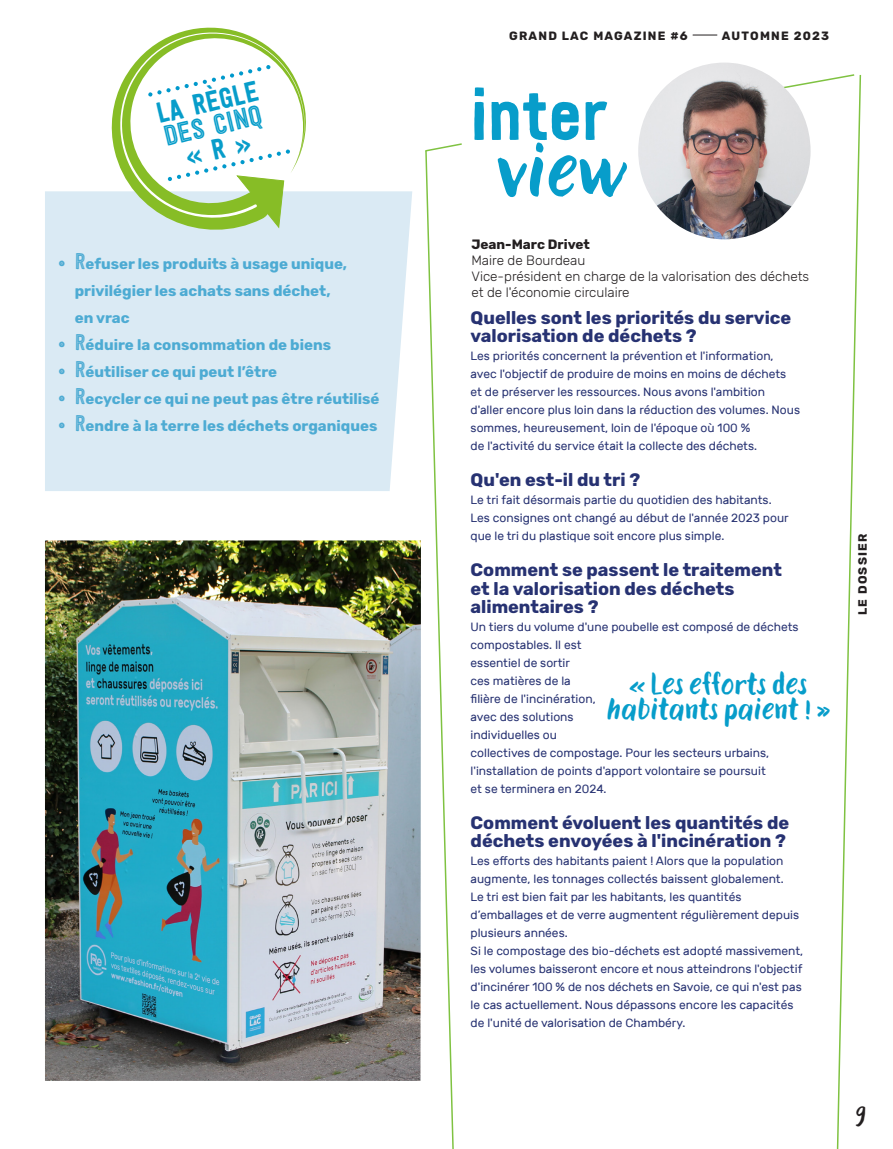
<style>
.page{position:relative;width:893px;height:1149px;background:#fff}
.page>*{position:absolute;margin:0;border:0;box-sizing:border-box;transform-origin:0 0}
.t1{font:74.55px "Festivo LC Basic";color:#079dca}
.t2{font:74.55px "TT Rabbits Dummy";color:#079dca}
.t3{font:30px/25.5px "TT Rabbits Dummy";color:#079dca;text-align:center}
.t4{font:30px "TT Rabbits Dummy";color:#231f20}
.t5{font:28.5px/24px "Festivo LC Basic";color:#079dca}
.t6{font:700 18px/18px "Rubik";color:#273272}
.t7{font:700 15px/27px "Rubik";color:#4dabd3}
.t8{font:300 13.5px/16.2px "Rubik";color:#231f20}
.t9{font:700 13.5px "Rubik";color:#231f20}
.t10{font:12px/18px "Rubik";color:#273272}
.t11{font:700 12px "Rubik";letter-spacing:.1em;color:#231f20}
.s1{font-family:"Festivo LC Inline"}
.s2{font-family:"Festivo LC Inline";font-weight:400;font-size:22.5px}
</style>
<div class="page">
<img style="left:45px;top:540px;width:376px;height:540px">
<svg style="left:425px;top:74px;width:437px;height:1074px"></svg>
<svg style="left:811px;top:74px;width:45px;height:16px"></svg>
<img style="left:638px;top:63px;width:173px;height:176px">
<svg style="left:425px;top:142px;width:38px;height:11px"></svg>
<div style="left:601px;top:648px;width:235px;height:85px;background:#fff"></div>
<div style="left:45px;top:191px;width:367px;height:300px;background:#daeaf4"></div>
<div style="left:109px;top:191px;width:199px;height:57px;background:#daeaf4"></div>
<svg style="left:98px;top:27px;width:209px;height:202px"></svg>
<svg style="left:148px;top:65px;width:123px;height:32px"></svg>
<svg style="left:693px;top:35px;width:24px;height:1px"></svg>
<svg style="left:168px;top:137px;width:122px;height:92px"></svg>
<p class="t5" style="left:154px;top:101px;width:106px;rotate:-13deg">LA RÈGLE<br><span class="s1">DES CINQ</span></p>
<p class="t7" style="left:75px;top:250px;width:274px;text-indent:-17px"><span class="s2">• R</span>efuser les produits à usage unique, privilégier les achats sans déchet, en vrac</p>
<p class="t7" style="left:58px;top:331px;width:275px"><span class="s2">• R</span>éduire la consommation de biens</p>
<p class="t7" style="left:58px;top:358px;width:221px"><span class="s2">• R</span>éutiliser ce qui peut l’être</p>
<p class="t7" style="left:58px;top:385px;width:323px"><span class="s2">• R</span>ecycler ce qui ne peut pas être réutilisé</p>
<p class="t7" style="left:58px;top:412px;width:321px"><span class="s2">• R</span>endre à la terre les déchets organiques</p>
<p class="t11" style="left:509px;top:28px;width:180px">GRAND LAC MAGAZINE #6</p>
<p class="t11" style="left:722px;top:28px;width:109px">AUTOMNE 2023</p>
<p class="t1" style="left:471px;top:68px;width:140px">inter</p>
<p class="t2" style="left:496px;top:119px;width:133px">view</p>
<p class="t9" style="left:471px;top:236px;width:120px">Jean-Marc Drivet</p>
<p class="t8" style="left:471px;top:252px;width:115px">Maire de Bourdeau</p>
<p class="t8" style="left:471px;top:269px;width:339px">Vice-président en charge de la valorisation des déchets et de l'économie circulaire</p>
<p class="t6" style="left:471px;top:309px;width:322px">Quelles sont les priorités du service valorisation de déchets ?</p>
<p class="t10" style="left:471px;top:347px;width:331px">Les priorités concernent la prévention et l'information, avec l'objectif de produire de moins en moins de déchets et de préserver les ressources. Nous avons l'ambition d'aller encore plus loin dans la réduction des volumes. Nous sommes, heureusement, loin de l'époque où 100 %<br>de l'activité du service était la collecte des déchets.</p>
<p class="t6" style="left:471px;top:471px;width:171px">Qu'en est-il du tri ?</p>
<p class="t10" style="left:471px;top:491px;width:320px">Le tri fait désormais partie du quotidien des habitants.<br>Les consignes ont changé au début de l'année 2023 pour que le tri du plastique soit encore plus simple.</p>
<p class="t6" style="left:471px;top:561px;width:313px">Comment se passent le traitement et la valorisation des déchets alimentaires ?</p>
<p class="t10" style="left:471px;top:617px;width:329px">Un tiers du volume d'une poubelle est composé de déchets compostables. Il est<br>essentiel de sortir<br>ces matières de la<br>filière de l'incinération,<br>avec des solutions<br>individuelles ou<br>collectives de compostage. Pour les secteurs urbains, l'installation de points d'apport volontaire se poursuit<br>et se terminera en 2024.</p>
<p class="t6" style="left:471px;top:813px;width:320px">Comment évoluent les quantités de déchets envoyées à l'incinération ?</p>
<p class="t10" style="left:471px;top:851px;width:330px">Les efforts des habitants paient ! Alors que la population augmente, les tonnages collectés baissent globalement.<br>Le tri est bien fait par les habitants, les quantités d’emballages et de verre augmentent régulièrement depuis plusieurs années.</p>
<p class="t10" style="left:471px;top:941px;width:334px">Si le compostage des bio-déchets est adopté massivement, les volumes baisseront encore et nous atteindrons l'objectif d'incinérer 100 % de nos déchets en Savoie, ce qui n'est pas le cas actuellement. Nous dépassons encore les capacités de l'unité de valorisation de Chambéry.</p>
<p class="t3" style="left:607px;top:670px;width:225px">« Les efforts des habitants paient ! »</p>
<p class="t11" style="left:855px;top:615px;width:83px;rotate:-90deg">LE DOSSIER</p>
<h2 class="t4" style="left:855px;top:1094px;width:13px">9</h2>
</div>
